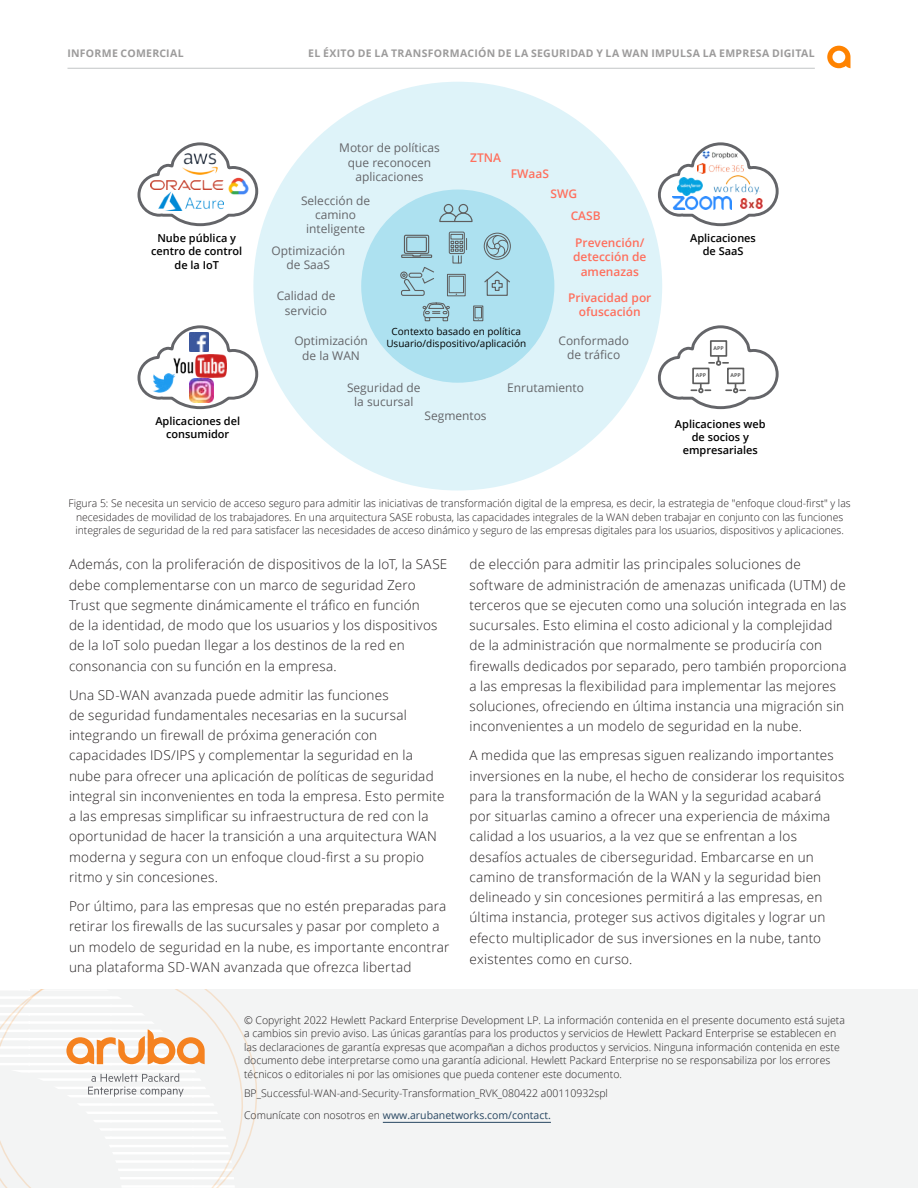
<style>
.page{position:relative;width:918px;height:1188px;background:#fff}
.page>*{position:absolute;margin:0;border:0;box-sizing:border-box;transform-origin:0 0}
.Body__Text_9_14_Ligh{font:300 13.5px/20.2px "Open Sans";letter-spacing:.015em;color:#231f20}
.t1{font:12px/14.4px "Open Sans";color:#646569;text-align:center}
.t2{font:600 12px/14.4px "Open Sans";color:#ff6f5d;text-align:center}
.t3{font:600 10.95px/13.2px "Open Sans";color:#000;text-align:center}
.Legal___Chart_Footer{font:300 10.5px/13.5px "Open Sans";color:#231f20}
.t4{font:700 10.5px "Open Sans";letter-spacing:.025em;color:#9c9b9b}
.t5{font:10.5px "Open Sans";color:#274661}
.t6{font:9.9px/12px "Open Sans";color:#000;text-align:center}
.t7{font:700 5.25px "Open Sans";color:#5d5d5d}
.s1{font-weight:300;color:#231f20}
</style>
<div class="page">
<div style="left:0;top:990px;width:918px;height:198px;background:#f3f4f4"></div>
<svg style="left:235px;top:1020px;width:22px;height:147px"></svg>
<svg style="left:0;top:990px;width:235px;height:198px"></svg>
<hr style="left:68px;top:68px;width:747px;height:1px;background:#c3c5c6">
<svg style="left:827px;top:46px;width:23px;height:22px"></svg>
<hr style="left:383px;top:1122px;width:168px;height:1px;background:#274661">
<div style="left:253px;top:82px;width:409px;height:409px;background:#def3f9;border-radius:50%"></div>
<div style="left:361px;top:190px;width:193px;height:193px;background:#ade1f0;border-radius:50%"></div>
<div style="left:404px;top:235px;width:25px;height:19px;border:1px solid #5d5d5d"></div>
<div style="left:406px;top:237px;width:21px;height:15px;border:1px solid #5d5d5d"></div>
<svg style="left:401px;top:254px;width:32px;height:4px"></svg>
<div style="left:473px;top:306px;width:10px;height:15px;border:1px solid #5d5d5d"></div>
<div style="left:475px;top:307px;width:7px;height:11px;border:1px solid #5d5d5d"></div>
<div style="left:447px;top:274px;width:19px;height:22px;border:1px solid #5e5e5e"></div>
<div style="left:449px;top:276px;width:15px;height:17px;border:1px solid #5e5e5e"></div>
<div style="left:444px;top:204px;width:9px;height:10px;border:1px solid #5d5d5d;border-radius:50%"></div>
<div style="left:459px;top:204px;width:9px;height:10px;border:1px solid #5d5d5d;border-radius:50%"></div>
<svg style="left:439px;top:212px;width:34px;height:11px"></svg>
<div style="left:449px;top:232px;width:16px;height:22px;border:1px solid #5d5d5d"></div>
<div style="left:450px;top:234px;width:13px;height:6px;border:1px solid #5d5d5d"></div>
<svg style="left:451px;top:238px;width:16px;height:26px"></svg>
<div style="left:486px;top:235px;width:22px;height:22px;border:1px solid #5d5d5d;border-radius:50%"></div>
<svg style="left:486px;top:235px;width:23px;height:21px"></svg>
<div style="left:484px;top:233px;width:27px;height:27px;border:1px solid #5d5d5d;border-radius:50%"></div>
<svg style="left:400px;top:267px;width:34px;height:29px"></svg>
<svg style="left:484px;top:271px;width:26px;height:25px"></svg>
<svg style="left:423px;top:302px;width:27px;height:20px"></svg>
<svg style="left:137px;top:142px;width:120px;height:85px"></svg>
<svg style="left:137px;top:325px;width:123px;height:85px"></svg>
<svg style="left:657px;top:142px;width:122px;height:85px"></svg>
<svg style="left:656px;top:324px;width:123px;height:86px"></svg>
<div style="left:693px;top:368px;width:16px;height:15px;background:#fff"></div>
<div style="left:692px;top:368px;width:18px;height:16px;border:2px solid #5d5d5d"></div>
<img style="left:213px;top:173px;width:46px;height:26px">
<img style="left:182px;top:154px;width:35px;height:21px">
<img style="left:158px;top:192px;width:66px;height:19px">
<img style="left:150px;top:180px;width:73px;height:10px">
<img style="left:189px;top:332px;width:19px;height:20px">
<img style="left:173px;top:355px;width:54px;height:22px">
<img style="left:190px;top:379px;width:24px;height:24px">
<img style="left:152px;top:374px;width:23px;height:19px">
<img style="left:703px;top:151px;width:35px;height:7px">
<img style="left:698px;top:163px;width:45px;height:10px">
<img style="left:678px;top:178px;width:25px;height:17px">
<img style="left:712px;top:175px;width:49px;height:19px">
<img style="left:672px;top:197px;width:60px;height:13px">
<img style="left:741px;top:198px;width:21px;height:10px">
<p class="t4" style="left:68px;top:45px;width:118px">INFORME COMERCIAL</p>
<p class="t4" style="left:308px;top:45px;width:508px">EL ÉXITO DE LA TRANSFORMACIÓN DE LA SEGURIDAD Y LA WAN IMPULSA LA EMPRESA DIGITAL</p>
<p class="t3" style="left:151px;top:231px;width:93px">Nube pública y centro de control de la IoT</p>
<p class="t3" style="left:155px;top:414px;width:86px">Aplicaciones del consumidor</p>
<p class="t1" style="left:339px;top:141px;width:102px">Motor de políticas que reconocen aplicaciones</p>
<p class="t1" style="left:301px;top:193px;width:71px">Selección de camino inteligente</p>
<p class="t1" style="left:272px;top:243px;width:75px">Optimización de SaaS</p>
<p class="t1" style="left:277px;top:288px;width:60px">Calidad de servicio</p>
<p class="t1" style="left:294px;top:334px;width:75px">Optimización de la WAN</p>
<p class="t1" style="left:347px;top:380px;width:75px">Seguridad de la sucursal</p>
<p class="t1" style="left:425px;top:409px;width:64px">Segmentos</p>
<p class="t2" style="left:470px;top:151px;width:32px">ZTNA</p>
<p class="t2" style="left:511px;top:166px;width:40px">FWaaS</p>
<p class="t2" style="left:571px;top:183px;width:31px;line-height:21.6px;text-align:left;text-indent:-20px">SWG<br>CASB</p>
<p class="t2" style="left:573px;top:235px;width:75px">Prevención/ detección de amenazas</p>
<p class="t2" style="left:568px;top:290px;width:85px">Privacidad por ofuscación</p>
<p class="t6" style="left:386px;top:325px;width:141px">Contexto basado en política<br>Usuario/dispositivo/aplicación</p>
<p class="t1" style="left:558px;top:333px;width:72px">Conformado de tráfico</p>
<p class="t1" style="left:507px;top:380px;width:78px">Enrutamiento</p>
<p class="t3" style="left:690px;top:231px;width:67px">Aplicaciones de SaaS</p>
<p class="t7" style="left:713px;top:344px;width:12px">APP</p>
<p class="t7" style="left:696px;top:372px;width:12px">APP</p>
<p class="t7" style="left:731px;top:372px;width:12px">APP</p>
<p class="t3" style="left:675px;top:417px;width:92px">Aplicaciones web de socios y empresariales</p>
<p class="Legal___Chart_Footer" style="left:69px;top:497px;width:784px;text-align:center">Figura 5: Se necesita un servicio de acceso seguro para admitir las iniciativas de transformación digital de la empresa, es decir, la estrategia de "enfoque cloud-first" y las necesidades de movilidad de los trabajadores. En una arquitectura SASE robusta, las capacidades integrales de la WAN deben trabajar en conjunto con las funciones integrales de seguridad de la red para satisfacer las necesidades de acceso dinámico y seguro de las empresas digitales para los usuarios, dispositivos y aplicaciones.</p>
<p class="Body__Text_9_14_Ligh" style="left:69px;top:554px;width:380px">Además, con la proliferación de dispositivos de la IoT, la SASE debe complementarse con un marco de seguridad Zero Trust que segmente dinámicamente el tráfico en función<br>de la identidad, de modo que los usuarios y los dispositivos de la IoT solo puedan llegar a los destinos de la red en consonancia con su función en la empresa.</p>
<p class="Body__Text_9_14_Ligh" style="left:69px;top:684px;width:377px">Una SD-WAN avanzada puede admitir las funciones<br>de seguridad fundamentales necesarias en la sucursal integrando un firewall de próxima generación con capacidades IDS/IPS y complementar la seguridad en la nube para ofrecer una aplicación de políticas de seguridad integral sin inconvenientes en toda la empresa. Esto permite a las empresas simplificar su infraestructura de red con la oportunidad de hacer la transición a una arquitectura WAN moderna y segura con un enfoque cloud-first a su propio ritmo y sin concesiones.</p>
<p class="Body__Text_9_14_Ligh" style="left:69px;top:896px;width:382px">Por último, para las empresas que no estén preparadas para retirar los firewalls de las sucursales y pasar por completo a un modelo de seguridad en la nube, es importante encontrar una plataforma SD-WAN avanzada que ofrezca libertad</p>
<p class="Body__Text_9_14_Ligh" style="left:470px;top:554px;width:379px">de elección para admitir las principales soluciones de software de administración de amenazas unificada (UTM) de terceros que se ejecuten como una solución integrada en las sucursales. Esto elimina el costo adicional y la complejidad de la administración que normalmente se produciría con firewalls dedicados por separado, pero también proporciona a las empresas la flexibilidad para implementar las mejores soluciones, ofreciendo en última instancia una migración sin inconvenientes a un modelo de seguridad en la nube.</p>
<p class="Body__Text_9_14_Ligh" style="left:470px;top:745px;width:376px">A medida que las empresas siguen realizando importantes inversiones en la nube, el hecho de considerar los requisitos para la transformación de la WAN y la seguridad acabará por situarlas camino a ofrecer una experiencia de máxima calidad a los usuarios, a la vez que se enfrentan a los desafíos actuales de ciberseguridad. Embarcarse en un camino de transformación de la WAN y la seguridad bien delineado y sin concesiones permitirá a las empresas, en última instancia, proteger sus activos digitales y lograr un efecto multiplicador de sus inversiones en la nube, tanto existentes como en curso.</p>
<p class="Legal___Chart_Footer" style="left:244px;top:1013px;width:602px">© Copyright 2022 Hewlett Packard Enterprise Development LP. La información contenida en el presente documento está sujeta a cambios sin previo aviso. Las únicas garantías para los productos y servicios de Hewlett Packard Enterprise se establecen en las declaraciones de garantía expresas que acompañan a dichos productos y servicios. Ninguna información contenida en este documento debe interpretarse como una garantía adicional. Hewlett Packard Enterprise no se responsabiliza por los errores técnicos o editoriales ni por las omisiones que pueda contener este documento.</p>
<p class="Legal___Chart_Footer" style="left:244px;top:1086px;width:365px">BP_Successful-WAN-and-Security-Transformation_RVK_080422 a00110932spl</p>
<p class="t5" style="left:244px;top:1108px;width:308px"><span class="s1">Comunícate con nosotros en</span> www.arubanetworks.com/contact.</p>
</div>
